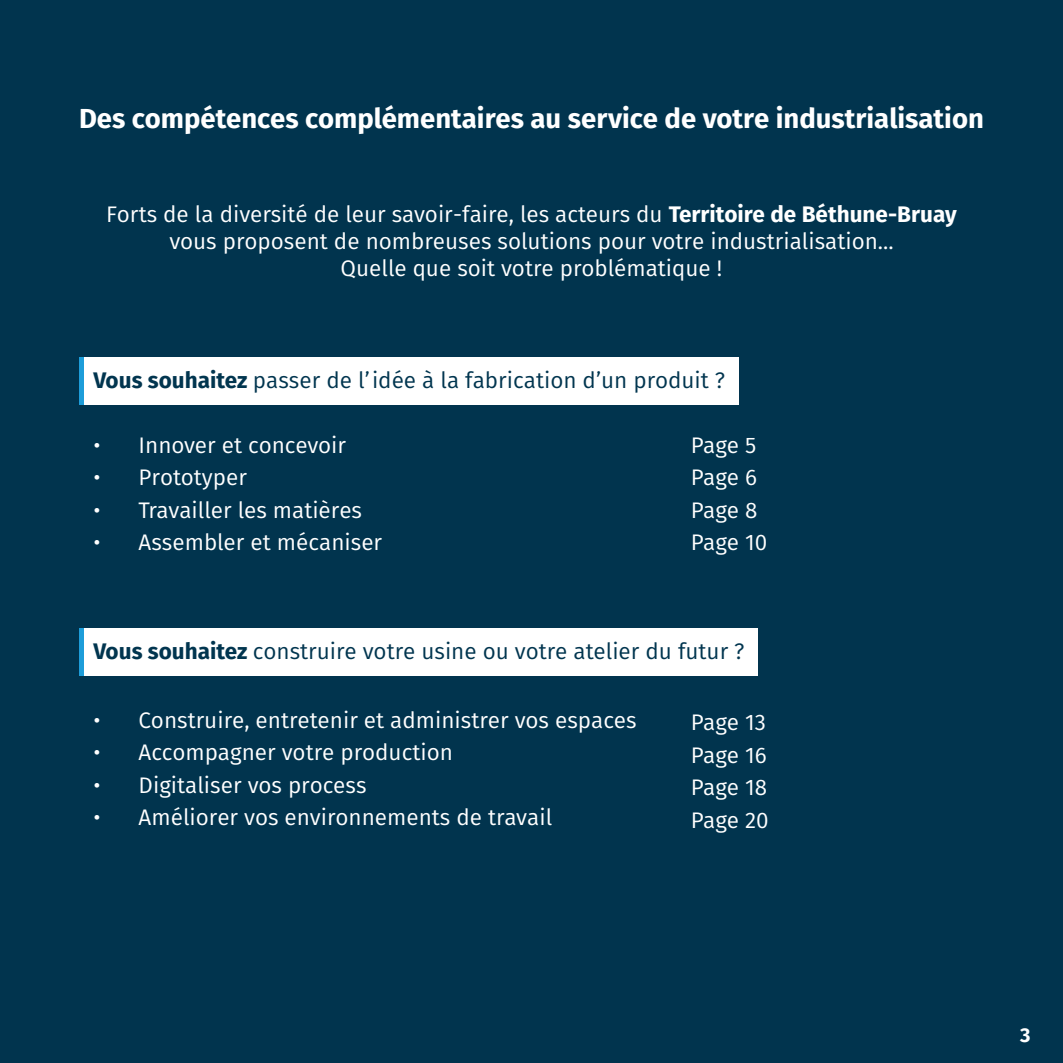
<style>
.page{position:relative;width:1063px;height:1063px;background:#01344e}
.page>*{position:absolute;margin:0;border:0;box-sizing:border-box;transform-origin:0 0}
.t1{font:700 27.5px "Fira Sans";color:#fff}
.t2{font:22.5px "Fira Sans";color:#fff}
.t3{font:22.5px "Fira Sans";color:#01354f}
.t4{font:700 20px "Fira Sans";color:#fff}
.s1{font-weight:700}
</style>
<div class="page">
<div style="left:84px;top:358px;width:655px;height:47px;background:#fff"></div>
<div style="left:79px;top:358px;width:5px;height:47px;background:#1d9dd9"></div>
<div style="left:84px;top:629px;width:674px;height:47px;background:#fff"></div>
<div style="left:79px;top:629px;width:5px;height:47px;background:#1d9dd9"></div>
<p class="t1" style="left:79px;top:96px;width:906px">Des compétences complémentaires au service de votre industrialisation</p>
<p class="t2" style="left:106px;top:197px;width:852px">Forts de la diversité de leur savoir-faire, les acteurs du <span class="s1">Territoire de Béthune-Bruay</span></p>
<p class="t2" style="left:169px;top:224px;width:726px">vous proposent de nombreuses solutions pour votre industrialisation...</p>
<p class="t2" style="left:341px;top:251px;width:383px">Quelle que soit votre problématique !</p>
<p class="t3" style="left:94px;top:363px;width:633px"><span class="s1">Vous souhaitez</span> passer de l’idée à la fabrication d’un produit ?</p>
<p class="t2" style="left:94px;top:428px;width:254px">• Innover et concevoir</p>
<p class="t2" style="left:94px;top:461px;width:155px">• Prototyper</p>
<p class="t2" style="left:94px;top:493px;width:270px">• Travailler les matières</p>
<p class="t2" style="left:94px;top:526px;width:290px">• Assembler et mécaniser</p>
<p class="t2" style="left:691px;top:428px;width:67px">Page 5</p>
<p class="t2" style="left:691px;top:461px;width:68px">Page 6</p>
<p class="t2" style="left:691px;top:493px;width:68px">Page 8</p>
<p class="t2" style="left:691px;top:526px;width:78px">Page 10</p>
<p class="t3" style="left:94px;top:635px;width:652px"><span class="s1">Vous souhaitez</span> construire votre usine ou votre atelier du futur ?</p>
<p class="t2" style="left:94px;top:703px;width:544px">• Construire, entretenir et administrer vos espaces</p>
<p class="t2" style="left:94px;top:736px;width:361px">• Accompagner votre production</p>
<p class="t2" style="left:94px;top:768px;width:274px">• Digitaliser vos process</p>
<p class="t2" style="left:94px;top:801px;width:460px">• Améliorer vos environnements de travail</p>
<p class="t2" style="left:691px;top:706px;width:77px">Page 13</p>
<p class="t2" style="left:691px;top:738px;width:77px">Page 16</p>
<p class="t2" style="left:691px;top:771px;width:78px">Page 18</p>
<p class="t2" style="left:691px;top:803px;width:79px">Page 20</p>
<p class="t4" style="left:1020px;top:1018px;width:12px">3</p>
</div>
